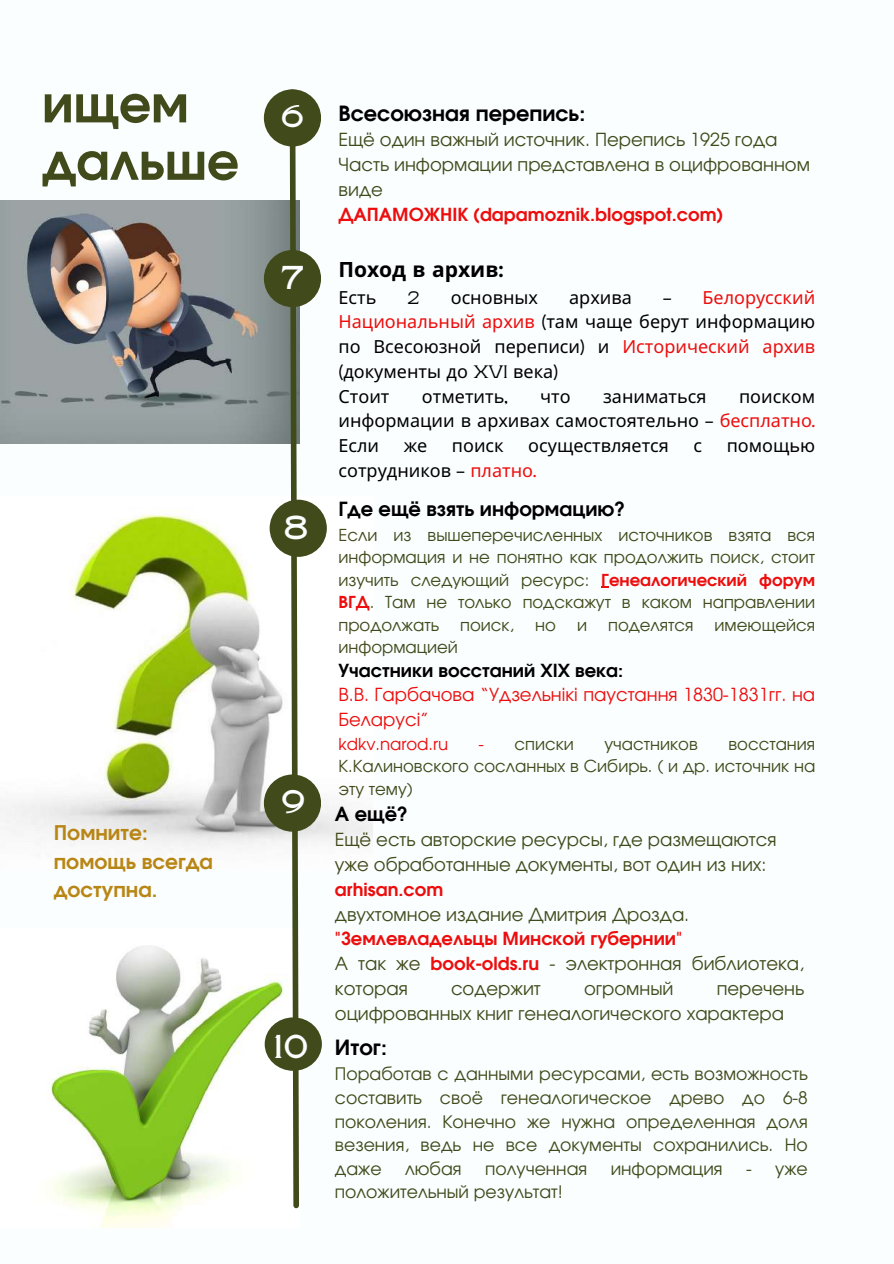
<style>
.page{position:relative;width:894px;height:1264px;background:#fff}
.page>*{position:absolute;margin:0;border:0;box-sizing:border-box;transform-origin:0 0}
.t1{font:700 50.7px/57.3px "Evolventa";color:#414a1b}
.t2{font:700 33px "Rasputin";color:#fafeff}
.t3{font:700 31.5px "Rasputin";color:#fafeff}
.t4{font:700 21px "Evolventa";color:#000}
.t5{font:700 21px "Noto Sans";color:#000}
.t6{font:700 20.25px/28.2px "Evolventa";color:#b88615}
.t7{font:700 19.5px "Evolventa";color:#000}
.t8{font:18px/24.8px "Noto Sans";color:#000}
.t9{font:18px/24.8px "Evolventa";color:#414a1b}
.t10{font:700 18px/24.8px "Evolventa";color:#ed0d0d}
.t11{font:18px/24.8px "Evolventa";color:#ed0d0d}
.t12{font:700 18px "Evolventa";color:#000}
.t13{font:18px "Rasputin";color:#000}
.t14{font:17.25px/23.7px "Evolventa";color:#414a1b;text-align:justify}
.t15{font:16.5px/22.5px "Evolventa";color:#414a1b;text-align:justify}
.t16{font:16.5px "Evolventa";color:#ed0d0d}
.s1{font-family:"Rasputin"}
.s2{color:#ed0d0d}
.s3{font-family:"Rasputin";color:#ed0d0d}
.s4{font-weight:700;color:#ed0d0d}
.s5{font-weight:400;color:#414a1b}
.s6{font-family:"Rasputin";font-size:33px;color:#fafeff}
</style>
<div class="page">
<div style="left:0;top:0;width:893px;height:1263px;background:#fafeff"></div>
<img style="left:0;top:200px;width:287px;height:243px">
<img style="left:0;top:510px;width:372px;height:341px">
<img style="left:46px;top:945px;width:241px;height:282px">
<svg style="left:287px;top:145px;width:15px;height:1064px"></svg>
<div style="left:264px;top:89px;width:57px;height:57px;background:#414a1b;border-radius:50%"></div>
<div style="left:264px;top:250px;width:57px;height:57px;background:#414a1b;border-radius:50%"></div>
<div style="left:269px;top:499px;width:58px;height:58px;background:#414a1b;border-radius:50%"></div>
<div style="left:264px;top:774px;width:57px;height:57px;background:#414a1b;border-radius:50%"></div>
<div style="left:264px;top:1017px;width:58px;height:53px;background:#414a1b;border-radius:50%"></div>
<h1 class="t1" style="left:42px;top:78px;width:198px">ищем дальше</h1>
<p class="t6" style="left:54px;top:820px;width:161px">Помните: помощь всегда доступна.</p>
<h3 class="t3" style="left:281px;top:99px;width:25px">6</h3>
<h2 class="t2" style="left:281px;top:259px;width:25px">7</h2>
<h2 class="t2" style="left:283px;top:509px;width:27px">8</h2>
<h2 class="t2" style="left:281px;top:783px;width:26px">9</h2>
<p class="t4" style="left:338px;top:104px;width:248px">Всесоюзная перепись:</p>
<p class="t9" style="left:338px;top:129px;width:473px">Ещё один важный источник. Перепись 1925 года<br>Часть информации представлена в оцифрованном виде</p>
<p class="t10" style="left:338px;top:203px;width:386px">ДАПАМОЖНІК (dapamoznik.blogspot.com)</p>
<p class="t5" style="left:338px;top:254px;width:167px">Поход в архив<span class="s1">:</span></p>
<p class="t8" style="left:338px;top:284px;width:39px">Есть</p>
<p class="t13" style="left:407px;top:287px;width:14px">2</p>
<p class="t8" style="left:450px;top:284px;width:89px">основных</p>
<p class="t8" style="left:569px;top:284px;width:64px">архива</p>
<p class="t8" style="left:338px;top:284px;width:478px;text-indent:324px"><span class="s1">-</span> <span class="s2">Белорусский<br>Национальный архив</span> <span class="s1">(</span>там чаще берут информацию по Всесоюзной переписи<span class="s1">)</span> и <span class="s2">Исторический архив </span><span class="s1">(</span>документы до <span class="s1">XVI</span> века<span class="s1">)<br></span>Стоит</p>
<p class="t8" style="left:338px;top:383px;width:478px;text-align:justify;text-indent:400px">поиском информации в архивах самостоятельно <span class="s1">-</span> <span class="s2">бесплатно</span><span class="s3">.<br></span>Если</p>
<p class="t8" style="left:422px;top:383px;width:87px">отметить<span class="s1">,</span></p>
<p class="t8" style="left:540px;top:383px;width:32px">что</p>
<p class="t8" style="left:603px;top:383px;width:105px">заниматься</p>
<p class="t8" style="left:403px;top:433px;width:25px">же</p>
<p class="t8" style="left:452px;top:433px;width:53px">поиск</p>
<p class="t8" style="left:528px;top:433px;width:142px">осуществляется</p>
<p class="t8" style="left:693px;top:433px;width:10px">с</p>
<p class="t8" style="left:726px;top:433px;width:90px">помощью</p>
<p class="t8" style="left:338px;top:457px;width:199px">сотрудников <span class="s1">-</span> <span class="s2">платно</span><span class="s3">.</span></p>
<p class="t7" style="left:338px;top:500px;width:287px">Где ещё взять информацию?</p>
<p class="t15" style="left:338px;top:524px;width:478px">Если из вышеперечисленных источников взята вся информация и не понятно как продолжить поиск, стоит изучить следующий ресурс: <span class="s4">Генеалогический форум ВГД</span>. Там не только подскажут в каком направлении продолжать</p>
<p class="t15" style="left:460px;top:614px;width:55px">поиск,</p>
<p class="t15" style="left:535px;top:614px;width:22px">но</p>
<p class="t15" style="left:577px;top:614px;width:11px">и</p>
<p class="t15" style="left:608px;top:614px;width:87px">поделятся</p>
<p class="t15" style="left:714px;top:614px;width:102px">имеющейся</p>
<p class="t15" style="left:338px;top:637px;width:121px">информацией</p>
<p class="t12" style="left:338px;top:662px;width:286px">Участники восстаний XIX века:</p>
<p class="t11" style="left:338px;top:683px;width:478px">В.В. Гарбачова “Удзельнікі паустання 1830-1831гг. на<br>Беларусі”</p>
<p class="t16" style="left:338px;top:736px;width:111px">kdkv.narod.ru</p>
<p class="t15" style="left:478px;top:733px;width:97px"><span class="s2">-</span> списки</p>
<p class="t15" style="left:604px;top:733px;width:95px">участников</p>
<p class="t15" style="left:338px;top:733px;width:478px;text-indent:390px">восстания К.Калиновского сосланных в Сибирь. ( и др. источник на эту тему)</p>
<p class="t7" style="left:335px;top:805px;width:74px">А ещё?</p>
<p class="t9" style="left:335px;top:828px;width:443px">Ещё есть авторские ресурсы, где размещаются уже обработанные документы, вот один из них:</p>
<p class="t10" style="left:335px;top:878px;width:110px">arhisan.com</p>
<p class="t9" style="left:335px;top:902px;width:356px">двухтомное издание Дмитрия Дрозда.</p>
<p class="t10" style="left:335px;top:927px;width:470px">"Землевладельцы Минской губернии"<br><span class="s5">А так же</span> book-olds.ru <span class="s5">- электронная библиотека, которая</span></p>
<p class="t9" style="left:451px;top:977px;width:91px">содержит</p>
<p class="t9" style="left:584px;top:977px;width:91px">огромный</p>
<p class="t9" style="left:335px;top:977px;width:470px;text-indent:381px">перечень оцифрованных книг генеалогического характера</p>
<p class="t4" style="left:273px;top:1038px;width:115px"><span class="s6">10</span> Итог:</p>
<p class="t14" style="left:335px;top:1063px;width:474px">Поработав с данными ресурсами, есть возможность составить своё генеалогическое древо до 6-8 поколения. Конечно же нужна определенная доля везения, ведь не все документы сохранились. Но даже</p>
<p class="t14" style="left:405px;top:1157px;width:58px">любая</p>
<p class="t14" style="left:485px;top:1157px;width:103px">полученная</p>
<p class="t14" style="left:610px;top:1157px;width:113px">информация</p>
<p class="t14" style="left:745px;top:1157px;width:63px">- уже</p>
<p class="t14" style="left:335px;top:1181px;width:229px">положительный результат!</p>
</div>
